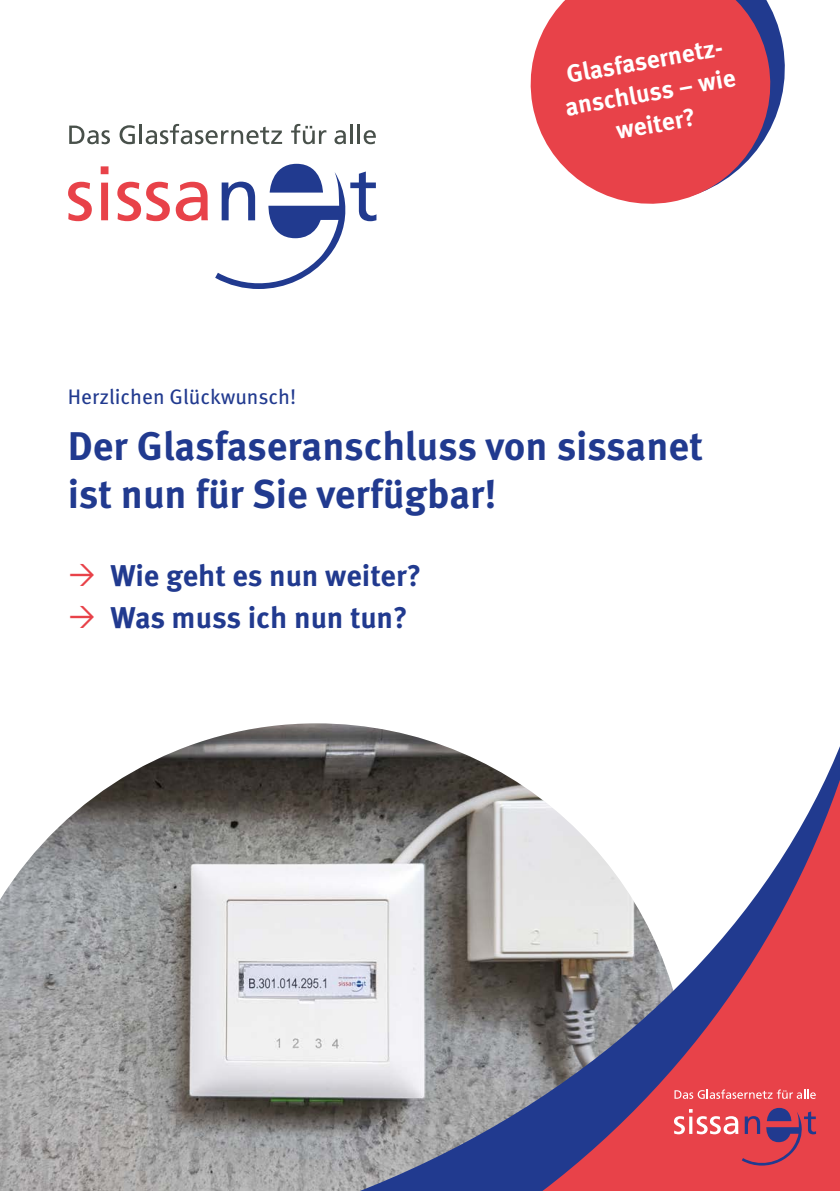
<style>
.page{position:relative;width:840px;height:1191px;background:#fff}
.page>*{position:absolute;margin:0;border:0;box-sizing:border-box;transform-origin:0 0}
.t1{font:700 40px/48px "Meta Pro";letter-spacing:-.005em;color:#213a8f}
.t2{font:700 30px/41.6px "Meta Pro";letter-spacing:-.005em;color:#213a8f}
.t3{font:700 25px/32px "Meta Pro";color:#fff;text-align:center}
.t4{font:21px "Meta Pro";color:#213a8f}
</style>
<div class="page">
<img style="left:0;top:725px;width:275px;height:466px">
<svg style="left:275px;top:723px;width:564px;height:468px"></svg>
<svg style="left:673px;top:1107px;width:142px;height:58px;background:#cf4c5d"></svg>
<svg style="left:674px;top:1089px;width:141px;height:9px"></svg>
<svg style="left:779px;top:29px;width:6px;height:78px"></svg>
<svg style="left:68px;top:182px;width:24px;height:39px"></svg>
<svg style="left:101px;top:166px;width:7px;height:54px"></svg>
<svg style="left:117px;top:182px;width:53px;height:39px"></svg>
<svg style="left:176px;top:182px;width:32px;height:39px"></svg>
<svg style="left:215px;top:164px;width:161px;height:125px"></svg>
<svg style="left:69px;top:126px;width:41px;height:18px"></svg>
<svg style="left:119px;top:125px;width:16px;height:19px"></svg>
<hr style="left:139px;top:124px;width:3px;height:20px;background:#48504a">
<svg style="left:146px;top:124px;width:136px;height:20px"></svg>
<svg style="left:291px;top:124px;width:35px;height:20px"></svg>
<svg style="left:334px;top:130px;width:12px;height:14px"></svg>
<hr style="left:350px;top:124px;width:2px;height:20px;background:#48504a">
<hr style="left:357px;top:124px;width:3px;height:20px;background:#48504a">
<svg style="left:363px;top:130px;width:12px;height:14px"></svg>
<svg style="left:530px;top:0;width:249px;height:204px;background:#e35e67"></svg>
<p class="t3" style="left:556px;top:58px;width:174px;rotate:-10deg">Glasfasernetz&shy;anschluss – wie weiter?</p>
<p class="t4" style="left:68px;top:381px;width:230px">Herzlichen Glückwunsch!</p>
<p class="t1" style="left:68px;top:420px;width:636px">Der Glasfaseranschluss von sissanet ist nun für Sie verfügbar!</p>
<p class="t2" style="left:110px;top:553px;width:312px">Wie geht es nun weiter?<br>Was muss ich nun tun?</p>
</div>
